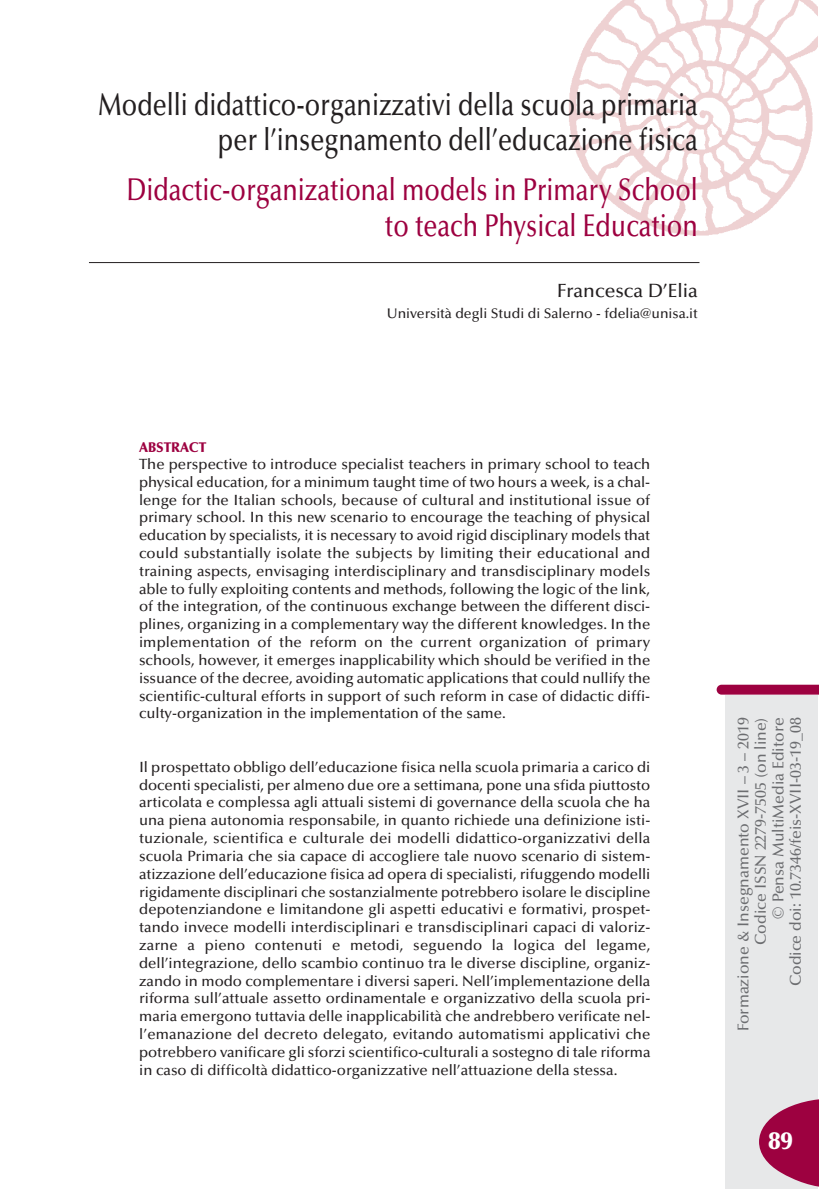
<style>
.page{position:relative;width:819px;height:1191px;background:#fff}
.page>*{position:absolute;margin:0;border:0;box-sizing:border-box;transform-origin:0 0}
.t1{font:500 31.5px/35.5px "Optima";color:#231f20;text-align:right;scale:.8 1}
.t2{font:500 31.5px/35.5px "Optima";color:#9d0140;text-align:right;scale:.8 1}
.t3{font:900 24.5px "Optima";color:#fff}
.t4{font:500 19.25px "Optima";color:#231f20}
.t5{font:500 15.75px/17.5px "Optima";color:#6c6d70;text-align:right}
.t6{font:500 14.88px/17.8px "Optima";color:#231f20;text-align:justify}
.t7{font:500 14px "Optima";color:#231f20}
.t8{font:900 14px "Optima";letter-spacing:-.01em;color:#9d0140}
</style>
<div class="page">
<img style="left:569px;top:0;width:248px;height:236px">
<hr style="left:89px;top:262px;width:610px;height:1px;background:#231f20">
<div style="left:725px;top:695px;width:92px;height:493px;background:#e7e8e9"></div>
<svg style="left:716px;top:684px;width:103px;height:10px"></svg>
<svg style="left:759px;top:1098px;width:60px;height:89px"></svg>
<h1 class="t1" style="left:98px;top:89px;width:751px">Modelli didattico-organizzativi della scuola primaria per l’insegnamento dell’educazione fisica</h1>
<h1 class="t2" style="left:127px;top:175px;width:715px">Didactic-organizational models in Primary School to teach Physical Education</h1>
<p class="t4" style="left:557px;top:283px;width:142px">Francesca D’Elia</p>
<p class="t7" style="left:387px;top:308px;width:312px">Università degli Studi di Salerno - fdelia@unisa.it</p>
<p class="t8" style="left:139px;top:442px;width:69px">ABSTRACT</p>
<p class="t6" style="left:139px;top:456px;width:512px">The perspective to introduce specialist teachers in primary school to teach physical education, for a minimum taught time of two hours a week, is a chal&shy;lenge for the Italian schools, because of cultural and institutional issue of primary school. In this new scenario to encourage the teaching of physical education by specialists, it is necessary to avoid rigid disciplinary models that could substantially isolate the subjects by limiting their educational and training aspects, envisaging interdisciplinary and transdisciplinary models able to fully exploiting contents and methods, following the logic of the link, of the integration, of the continuous exchange between the different disci&shy;plines, organizing in a complementary way the different knowledges. In the implementation of the reform on the current organization of primary schools, however, it emerges inapplicability which should be verified in the issuance of the decree, avoiding automatic applications that could nullify the scientific-cultural efforts in support of such reform in case of didactic diffi&shy;culty-organization in the implementation of the same.</p>
<p class="t6" style="left:139px;top:759px;width:513px">Il prospettato obbligo dell’educazione fisica nella scuola primaria a carico di docenti specialisti, per almeno due ore a settimana, pone una sfida piuttosto articolata e complessa agli attuali sistemi di governance della scuola che ha una piena autonomia responsabile, in quanto richiede una definizione isti&shy;tuzionale, scientifica e culturale dei modelli didattico-organizzativi della scuola Primaria che sia capace di accogliere tale nuovo scenario di sistem&shy;atizzazione dell’educazione fisica ad opera di specialisti, rifuggendo modelli rigidamente disciplinari che sostanzialmente potrebbero isolare le discipline depotenziandone e limitandone gli aspetti educativi e formativi, prospet&shy;tando invece modelli interdisciplinari e transdisciplinari capaci di valoriz&shy;zarne a pieno contenuti e metodi, seguendo la logica del legame, dell’integrazione, dello scambio continuo tra le diverse discipline, organiz&shy;zando in modo complementare i diversi saperi. Nell’implementazione della riforma sull’attuale assetto ordinamentale e organizzativo della scuola pri&shy;maria emergono tuttavia delle inapplicabilità che andrebbero verificate nel&shy;l’emanazione del decreto delegato, evitando automatismi applicativi che potrebbero vanificare gli sforzi scientifico-culturali a sostegno di tale riforma in caso di difficoltà didattico-organizzative nell’attuazione della stessa.</p>
<p class="t5" style="left:735px;top:1031px;width:315px;rotate:-90deg">Formazione &amp; Insegnamento XVII – 3 – 2019<br>Codice ISSN 2279-7505 (on line)<br>© Pensa MultiMedia Editore<br>Codice doi: 10.7346/feis-XVII-03-19_08</p>
<h2 class="t3" style="left:768px;top:1131px;width:26px">89</h2>
</div>
